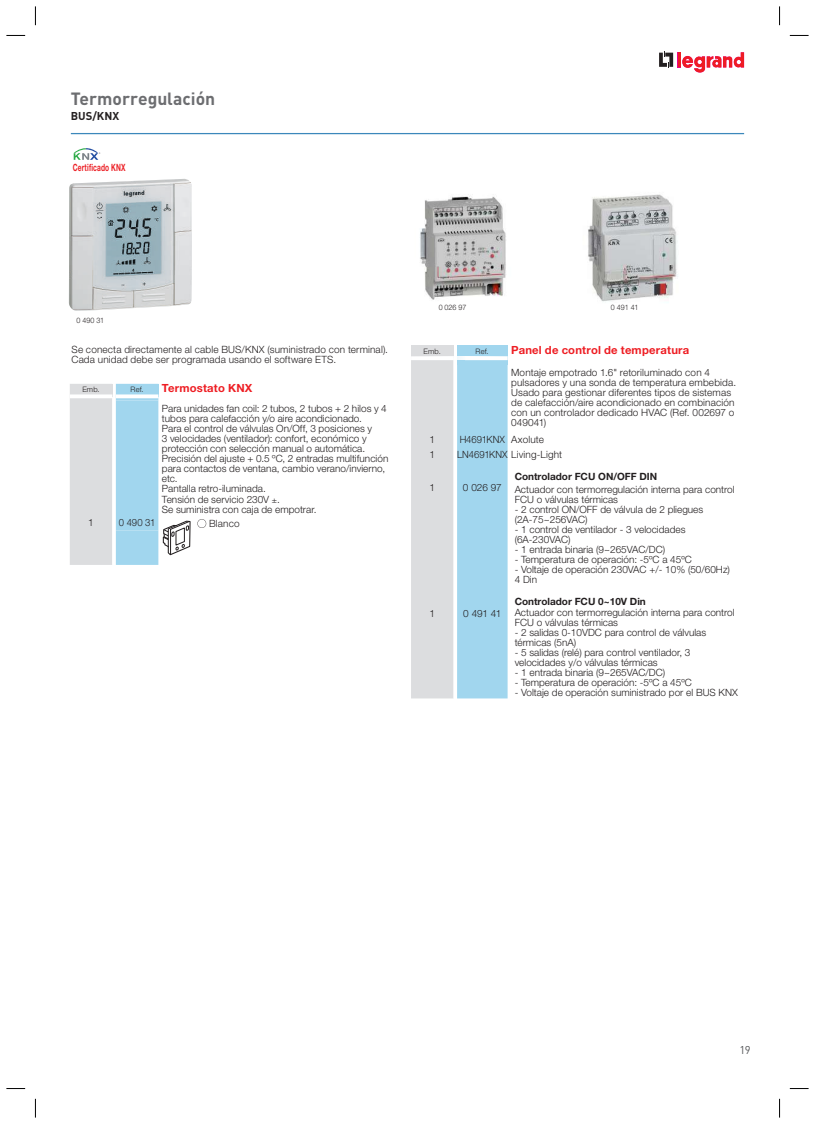
<style>
.page{position:relative;width:815px;height:1124px;background:#fff}
.page>*{position:absolute;margin:0;border:0;box-sizing:border-box;transform-origin:0 0}
.t1{font:700 17.5px "DIN Pro";color:#6c6d70}
.t2{font:700 11.25px "Helvetica Neue LT Std";letter-spacing:.02em;color:#ee1d23}
.t3{font:700 11.25px "DIN Pro";color:#231f20}
.t4{font:11.25px "DIN Pro";color:#57585a}
.t5{font:300 10px/10px "Helvetica Neue LT Std";color:#231f20}
.t6{font:700 10px "Helvetica Neue LT Std";color:#231f20}
.t7{font:300 10px "Helvetica Neue LT Std";color:#231f20;scale:.95 1}
.t8{font:700 10px "Helvetica Neue LT Std";letter-spacing:.025em;color:#ec2127;scale:.66 1}
.t9{font:300 7.5px "Helvetica Neue LT Std";color:#231f20;scale:.95 1}
.t10{font:300 7.5px "Helvetica Neue LT Std";color:#231f20}
.s1{font-size:8.75px}
</style>
<div class="page">
<svg style="left:659px;top:51px;width:14px;height:17px"></svg>
<hr style="left:678px;top:52px;width:3px;height:16px;background:#ed028c">
<hr style="left:678px;top:52px;width:3px;height:15px;background:#ee1d23">
<svg style="left:682px;top:52px;width:62px;height:21px"></svg>
<hr style="left:71px;top:133px;width:673px;height:1px;background:#3c88bb">
<svg style="left:197px;top:519px;width:9px;height:9px"></svg>
<img style="left:69px;top:179px;width:123px;height:132px">
<svg style="left:70px;top:384px;width:120px;height:181px"></svg>
<svg style="left:74px;top:148px;width:26px;height:12px"></svg>
<svg style="left:411px;top:345px;width:97px;height:353px"></svg>
<img style="left:420px;top:196px;width:86px;height:104px">
<img style="left:588px;top:194px;width:90px;height:108px">
<svg style="left:6px;top:35px;width:19px;height:1px"></svg>
<svg style="left:790px;top:35px;width:19px;height:1px"></svg>
<svg style="left:6px;top:1088px;width:19px;height:1px"></svg>
<svg style="left:790px;top:1088px;width:19px;height:1px"></svg>
<svg style="left:35px;top:6px;width:1px;height:19px"></svg>
<svg style="left:35px;top:1098px;width:1px;height:19px"></svg>
<svg style="left:779px;top:6px;width:1px;height:19px"></svg>
<svg style="left:779px;top:1098px;width:1px;height:19px"></svg>
<h1 class="t1" style="left:71px;top:84px;width:146px">Termorregulación</h1>
<p class="t3" style="left:71px;top:106px;width:50px">BUS/KNX</p>
<p class="t8" style="left:73px;top:161px;width:81px">Certificado KNX</p>
<p class="t9" style="left:77px;top:315px;width:31px">0 490 31</p>
<p class="t5" style="left:72px;top:344px;width:318px">Se conecta directamente al cable BUS/KNX (suministrado con terminal).<br>Cada unidad debe ser programada usando el software ETS.</p>
<p class="t10" style="left:82px;top:384px;width:19px">Emb.</p>
<p class="t10" style="left:131px;top:384px;width:15px">Ref.</p>
<p class="t2" style="left:162px;top:381px;width:92px">Termostato KNX</p>
<p class="t5" style="left:162px;top:403px;width:228px">Para unidades fan coil: 2 tubos, 2 tubos + 2 hilos y 4 tubos para calefacción y/o aire acondicionado.<br>Para el control de válvulas On/Off, 3 posiciones y<br>3 velocidades (ventilador): confort, económico y protección con selección manual o automática.<br>Precisión del ajuste + 0.5 ºC, 2 entradas multifunción para contactos de ventana, cambio verano/invierno, etc.<br>Pantalla retro-iluminada.<br>Tensión de servicio 230V <span class="s1">±</span>.<br>Se suministra con caja de empotrar.</p>
<p class="t5" style="left:88px;top:517px;width:7px">1</p>
<p class="t7" style="left:119px;top:516px;width:40px">0 490 31</p>
<p class="t5" style="left:209px;top:518px;width:32px">Blanco</p>
<p class="t9" style="left:439px;top:302px;width:31px">0 026 97</p>
<p class="t9" style="left:611px;top:302px;width:31px">0 491 41</p>
<p class="t10" style="left:424px;top:346px;width:19px">Emb.</p>
<p class="t10" style="left:475px;top:346px;width:15px">Ref.</p>
<p class="t2" style="left:511px;top:343px;width:180px">Panel de control de temperatura</p>
<p class="t5" style="left:511px;top:367px;width:227px">Montaje empotrado 1.6" retoriluminado con 4 pulsadores y una sonda de temperatura embebida.<br>Usado para gestionar diferentes tipos de sistemas de calefacción/aire acondicionado en combinación con un controlador dedicado HVAC (Ref. 002697 o 049041)</p>
<p class="t5" style="left:430px;top:434px;width:7px">1</p>
<p class="t7" style="left:460px;top:433px;width:90px">H4691KNX Axolute</p>
<p class="t5" style="left:430px;top:449px;width:7px">1</p>
<p class="t7" style="left:457px;top:448px;width:112px">LN4691KNX Living-Light</p>
<p class="t6" style="left:515px;top:470px;width:144px">Controlador FCU ON/OFF DIN</p>
<p class="t5" style="left:430px;top:482px;width:7px">1</p>
<p class="t5" style="left:463px;top:482px;width:40px">0 026 97</p>
<p class="t5" style="left:515px;top:484px;width:221px">Actuador con termorregulación interna para control<br>FCU o válvulas térmicas</p>
<p class="t5" style="left:515px;top:504px;width:190px">- 2 control ON/OFF de válvula de 2 pliegues (2A-75~256VAC)</p>
<p class="t5" style="left:515px;top:524px;width:172px">- 1 control de ventilador - 3 velocidades (6A-230VAC)</p>
<p class="t5" style="left:515px;top:544px;width:152px">- 1 entrada binaria (9~265VAC/DC)</p>
<p class="t5" style="left:515px;top:554px;width:179px">- Temperatura de operación: -5ºC a 45ºC</p>
<p class="t5" style="left:515px;top:564px;width:217px">- Voltaje de operación 230VAC +/- 10% (50/60Hz)<br>4 Din</p>
<p class="t6" style="left:515px;top:595px;width:133px">Controlador FCU 0~10V Din</p>
<p class="t5" style="left:430px;top:608px;width:7px">1</p>
<p class="t5" style="left:463px;top:608px;width:40px">0 491 41</p>
<p class="t5" style="left:515px;top:607px;width:221px">Actuador con termorregulación interna para control<br>FCU o válvulas térmicas</p>
<p class="t5" style="left:515px;top:627px;width:193px">- 2 salidas 0-10VDC para control de válvulas térmicas (5nA)</p>
<p class="t5" style="left:515px;top:647px;width:177px">- 5 salidas (relé) para control ventilador, 3 velocidades y/o válvulas térmicas</p>
<p class="t5" style="left:515px;top:667px;width:152px">- 1 entrada binaria (9~265VAC/DC)</p>
<p class="t5" style="left:515px;top:677px;width:179px">- Temperatura de operación: -5ºC a 45ºC</p>
<p class="t5" style="left:515px;top:687px;width:225px">- Voltaje de operación suministrado por el BUS KNX</p>
<p class="t4" style="left:739px;top:1041px;width:13px">19</p>
</div>
